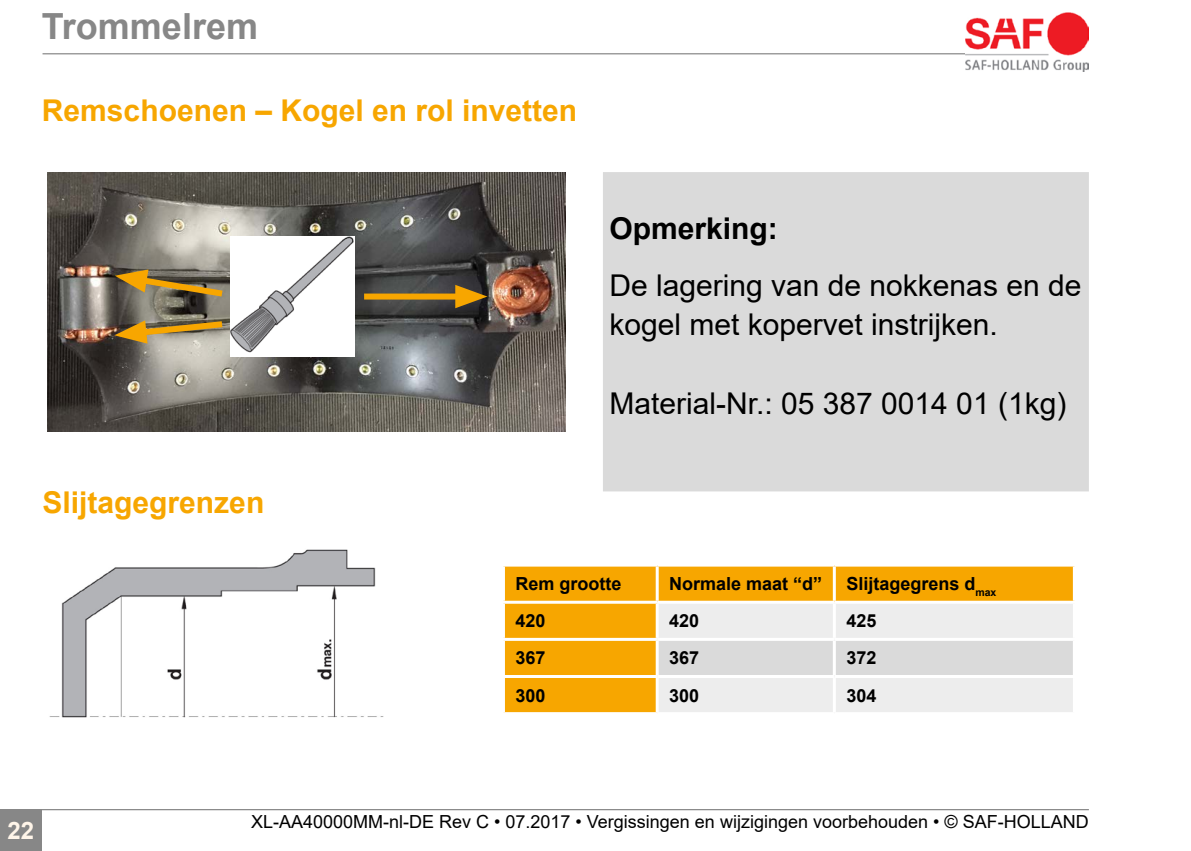
<style>
.page{position:relative;width:1191px;height:851px;background:#fff}
.page>*{position:absolute;margin:0;border:0;box-sizing:border-box;transform-origin:0 0}
.Ueberschrift_1_links{font:700 36px "Arial";color:#878787}
.t1{font:30px/39px "Arial";color:#000}
.Ueberschrift_Orange{font:700 30px "Arial";color:#f7a600}
.t2{font:700 30px "Arial";color:#000}
.t3{font:700 24px "Arial";color:#fff5e9}
.t4{font:18px "Arial";color:#000}
.Standard_Schrift_6{font:700 18px "Arial";color:#000}
</style>
<div class="page">
<hr style="left:43px;top:53px;width:1006px;height:1px;background:#878787">
<img style="left:965px;top:13px;width:124px;height:58px">
<hr style="left:0;top:808px;width:1089px;height:2px;background:#878787">
<div style="left:0;top:808px;width:42px;height:42px;background:#878787"></div>
<img style="left:47px;top:173px;width:519px;height:259px">
<img style="left:49px;top:549px;width:335px;height:169px">
<img style="left:231px;top:236px;width:123px;height:120px">
<svg style="left:115px;top:269px;width:114px;height:31px"></svg>
<svg style="left:114px;top:317px;width:115px;height:26px"></svg>
<div style="left:364px;top:293px;width:103px;height:6px;background:#f7a600"></div>
<svg style="left:455px;top:285px;width:32px;height:23px"></svg>
<div style="left:604px;top:173px;width:483px;height:317px;background:#dadada"></div>
<div style="left:603px;top:172px;width:486px;height:319px;border:3px solid #dadada"></div>
<div style="left:505px;top:566px;width:567px;height:146px;background:#f7a600"></div>
<div style="left:658px;top:603px;width:414px;height:109px;background:#ededed"></div>
<div style="left:658px;top:640px;width:414px;height:35px;background:#dadada"></div>
<hr style="left:833px;top:566px;width:3px;height:34px;background:#fff">
<hr style="left:657px;top:600px;width:177px;height:3px;background:#fff">
<hr style="left:655px;top:603px;width:3px;height:34px;background:#fff">
<hr style="left:834px;top:600px;width:241px;height:3px;background:#fff">
<hr style="left:833px;top:603px;width:3px;height:34px;background:#fff">
<hr style="left:502px;top:637px;width:155px;height:3px;background:#fff">
<hr style="left:657px;top:637px;width:177px;height:3px;background:#fff">
<hr style="left:655px;top:640px;width:3px;height:35px;background:#fff">
<hr style="left:834px;top:637px;width:241px;height:3px;background:#fff">
<hr style="left:833px;top:640px;width:3px;height:35px;background:#fff">
<hr style="left:502px;top:675px;width:155px;height:3px;background:#fff">
<hr style="left:657px;top:675px;width:177px;height:3px;background:#fff">
<hr style="left:655px;top:678px;width:3px;height:34px;background:#fff">
<hr style="left:834px;top:675px;width:241px;height:3px;background:#fff">
<hr style="left:833px;top:678px;width:3px;height:34px;background:#fff">
<hr style="left:655px;top:566px;width:3px;height:34px;background:#fff">
<hr style="left:502px;top:600px;width:155px;height:3px;background:#fff">
<p class="Ueberschrift_1_links" style="left:42px;top:1px;width:218px">Trommelrem</p>
<p class="Ueberschrift_Orange" style="left:42px;top:89px;width:537px">Remschoenen – Kogel en rol invetten</p>
<p class="Ueberschrift_Orange" style="left:43px;top:481px;width:223px">Slijtagegrenzen</p>
<p class="t2" style="left:609px;top:208px;width:170px">Opmerking:</p>
<p class="t1" style="left:609px;top:266px;width:473px">De lagering van de nokkenas en de kogel met kopervet instrijken.</p>
<p class="t1" style="left:609px;top:383px;width:458px">Material-Nr.: 05 387 0014 01 (1kg)</p>
<p class="Standard_Schrift_6" style="left:515px;top:571px;width:108px">Rem grootte</p>
<p class="Standard_Schrift_6" style="left:669px;top:571px;width:155px">Normale maat “d”</p>
<p class="Standard_Schrift_6" style="left:846px;top:571px;width:152px">Slijtagegrens d<sub>max</sub></p>
<p class="Standard_Schrift_6" style="left:515px;top:608px;width:32px">420</p>
<p class="Standard_Schrift_6" style="left:669px;top:608px;width:32px">420</p>
<p class="Standard_Schrift_6" style="left:846px;top:608px;width:32px">425</p>
<p class="Standard_Schrift_6" style="left:515px;top:645px;width:32px">367</p>
<p class="Standard_Schrift_6" style="left:669px;top:645px;width:32px">367</p>
<p class="Standard_Schrift_6" style="left:846px;top:645px;width:32px">372</p>
<p class="Standard_Schrift_6" style="left:515px;top:682px;width:32px">300</p>
<p class="Standard_Schrift_6" style="left:669px;top:682px;width:32px">300</p>
<p class="Standard_Schrift_6" style="left:846px;top:682px;width:32px">304</p>
<p class="t3" style="left:8px;top:813px;width:28px">22</p>
<p class="t4" style="left:251px;top:809px;width:839px">XL-AA40000MM-nl-DE Rev C • 07.2017 • Vergissingen en wijzigingen voorbehouden • © SAF-HOLLAND</p>
</div>
